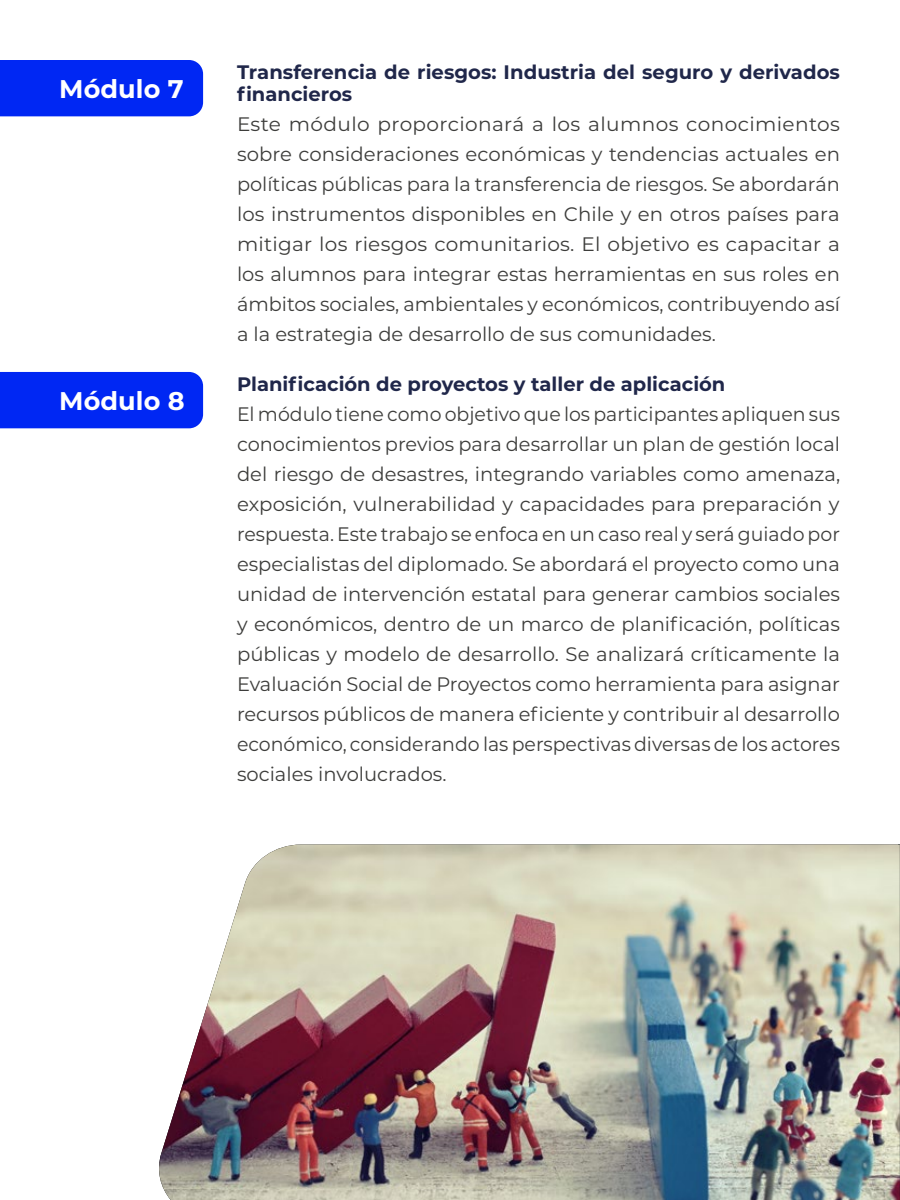
<style>
.page{position:relative;width:900px;height:1200px;background:#fff}
.page>*{position:absolute;margin:0;border:0;box-sizing:border-box;transform-origin:0 0}
.t1{font:700 25.5px "Montserrat";letter-spacing:.005em;color:#fff}
.t2{font:19.5px/30px "Montserrat";color:#3d3d3b;text-align:justify}
.t3{font:700 19.5px/22.5px "Montserrat";color:#20274a}
</style>
<div class="page">
<div style="left:0;top:60px;width:203px;height:56px;background:#0027f3"></div>
<div style="left:0;top:372px;width:203px;height:56px;background:#0027f3"></div>
<img style="left:159px;top:845px;width:741px;height:355px">
<h1 class="t1" style="left:59px;top:70px;width:126px">Módulo 7</h1>
<h1 class="t1" style="left:59px;top:382px;width:127px">Módulo 8</h1>
<p class="t3" style="left:237px;top:60px;width:604px">Transferencia de riesgos: Industria del seguro y derivados financieros</p>
<p class="t2" style="left:237px;top:109px;width:605px">Este módulo proporcionará a los alumnos conocimientos sobre consideraciones económicas y tendencias actuales en políticas públicas para la transferencia de riesgos. Se abordarán los instrumentos disponibles en Chile y en otros países para mitigar los riesgos comunitarios. El objetivo es capacitar a los alumnos para integrar estas herramientas en sus roles en ámbitos sociales, ambientales y económicos, contribuyendo así a la estrategia de desarrollo de sus comunidades.</p>
<p class="t3" style="left:237px;top:372px;width:490px">Planificación de proyectos y taller de aplicación</p>
<p class="t2" style="left:237px;top:398px;width:605px">El módulo tiene como objetivo que los participantes apliquen sus conocimientos previos para desarrollar un plan de gestión local del riesgo de desastres, integrando variables como amenaza, exposición, vulnerabilidad y capacidades para preparación y respuesta. Este trabajo se enfoca en un caso real y será guiado por especialistas del diplomado. Se abordará el proyecto como una unidad de intervención estatal para generar cambios sociales y económicos, dentro de un marco de planificación, políticas públicas y modelo de desarrollo. Se analizará críticamente la Evaluación Social de Proyectos como herramienta para asignar recursos públicos de manera eficiente y contribuir al desarrollo económico, considerando las perspectivas diversas de los actores sociales involucrados.</p>
</div>
